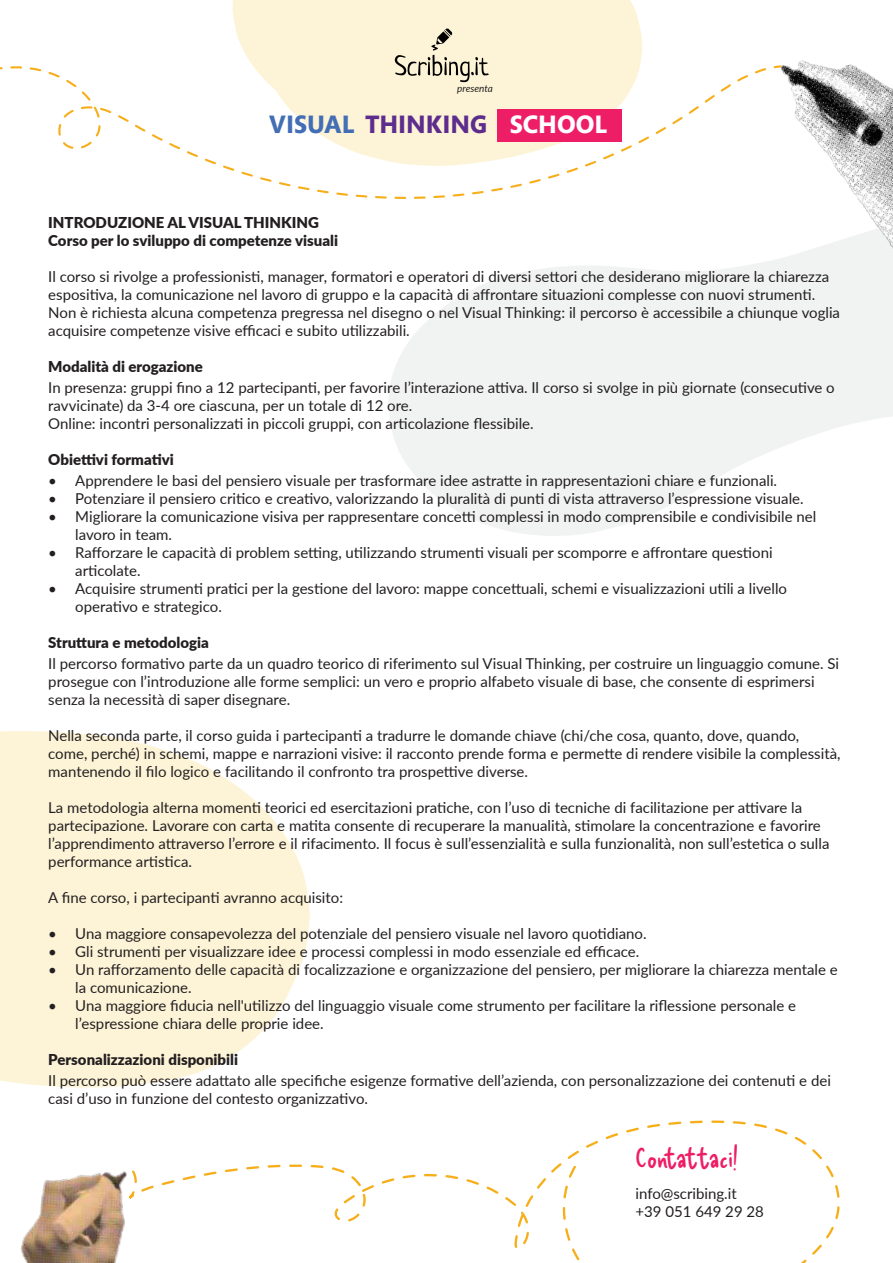
<style>
.page{position:relative;width:893px;height:1263px;background:#fff}
.page>*{position:absolute;margin:0;border:0;box-sizing:border-box;transform-origin:0 0}
.t1{font:27px "Delicious Handrawn";color:#ed1e66}
.t2{font:700 25.65px "Mundo Sans Std";color:#5d2d8e}
.t3{font:15px/18px "Lato";color:#231f20}
.t4{font:900 15px/18px "Lato";color:#231f20}
.t5{font:italic 9.9px "Lato";color:#231f20}
.s1{color:#436eb6}
.s2{color:#fff}
</style>
<div class="page">
<div style="left:232px;top:0;width:410px;height:58px;background:#fdf4d7"></div>
<svg style="left:0;top:731px;width:310px;height:356px;fill:#fdf4d7"></svg>
<svg style="left:389px;top:266px;width:504px;height:270px;fill:#f1f2f2"></svg>
<svg style="left:395px;top:28px;width:94px;height:30px;background:#eee6ca"></svg>
<img style="left:713px;top:60px;width:180px;height:281px">
<img style="left:20px;top:1173px;width:84px;height:90px">
<svg style="left:0;top:58px;width:783px;height:142px"></svg>
<svg style="left:104px;top:1120px;width:736px;height:143px"></svg>
<p class="t5" style="left:457px;top:82px;width:37px">presenta</p>
<h2 class="t2" style="left:269px;top:110px;width:339px"><span class="s1">VISUAL</span> THINKING <span class="s2">SCHOOL</span></h2>
<p class="t4" style="left:48px;top:213px;width:291px">INTRODUZIONE AL VISUAL THINKING<br>Corso per lo sviluppo di competenze visuali</p>
<p class="t3" style="left:48px;top:267px;width:793px">Il corso si rivolge a professionisti, manager, formatori e operatori di diversi settori che desiderano migliorare la chiarezza espositiva, la comunicazione nel lavoro di gruppo e la capacità di affrontare situazioni complesse con nuovi strumenti.<br>Non è richiesta alcuna competenza pregressa nel disegno o nel Visual Thinking: il percorso è accessibile a chiunque voglia acquisire competenze visive efficaci e subito utilizzabili.</p>
<p class="t4" style="left:48px;top:357px;width:156px">Modalità di erogazione</p>
<p class="t3" style="left:48px;top:378px;width:788px">In presenza: gruppi fino a 12 partecipanti, per favorire l’interazione attiva. Il corso si svolge in più giornate (consecutive o ravvicinate) da 3-4 ore ciascuna, per un totale di 12 ore.<br>Online: incontri personalizzati in piccoli gruppi, con articolazione flessibile.</p>
<p class="t4" style="left:48px;top:450px;width:127px">Obiettivi formativi</p>
<p class="t3" style="left:48px;top:471px;width:730px">• Apprendere le basi del pensiero visuale per trasformare idee astratte in rappresentazioni chiare e funzionali.</p>
<p class="t3" style="left:48px;top:489px;width:757px">• Potenziare il pensiero critico e creativo, valorizzando la pluralità di punti di vista attraverso l’espressione visuale.</p>
<p class="t3" style="left:75px;top:507px;width:743px;text-indent:-27px">• Migliorare la comunicazione visiva per rappresentare concetti complessi in modo comprensibile e condivisibile nel lavoro in team.</p>
<p class="t3" style="left:75px;top:543px;width:699px;text-indent:-27px">• Rafforzare le capacità di problem setting, utilizzando strumenti visuali per scomporre e affrontare questioni articolate.</p>
<p class="t3" style="left:75px;top:579px;width:713px;text-indent:-27px">• Acquisire strumenti pratici per la gestione del lavoro: mappe concettuali, schemi e visualizzazioni utili a livello operativo e strategico.</p>
<p class="t4" style="left:48px;top:633px;width:162px">Struttura e metodologia</p>
<p class="t3" style="left:48px;top:654px;width:792px">Il percorso formativo parte da un quadro teorico di riferimento sul Visual Thinking, per costruire un linguaggio comune. Si prosegue con l’introduzione alle forme semplici: un vero e proprio alfabeto visuale di base, che consente di esprimersi senza la necessità di saper disegnare.</p>
<p class="t3" style="left:48px;top:726px;width:794px">Nella seconda parte, il corso guida i partecipanti a tradurre le domande chiave (chi/che cosa, quanto, dove, quando, come, perché) in schemi, mappe e narrazioni visive: il racconto prende forma e permette di rendere visibile la complessità, mantenendo il filo logico e facilitando il confronto tra prospettive diverse.</p>
<p class="t3" style="left:48px;top:798px;width:783px">La metodologia alterna momenti teorici ed esercitazioni pratiche, con l’uso di tecniche di facilitazione per attivare la partecipazione. Lavorare con carta e matita consente di recuperare la manualità, stimolare la concentrazione e favorire l’apprendimento attraverso l’errore e il rifacimento. Il focus è sull’essenzialità e sulla funzionalità, non sull’estetica o sulla performance artistica.</p>
<p class="t3" style="left:48px;top:888px;width:296px">A fine corso, i partecipanti avranno acquisito:</p>
<p class="t3" style="left:48px;top:924px;width:600px">• Una maggiore consapevolezza del potenziale del pensiero visuale nel lavoro quotidiano.</p>
<p class="t3" style="left:48px;top:942px;width:592px">• Gli strumenti per visualizzare idee e processi complessi in modo essenziale ed efficace.</p>
<p class="t3" style="left:75px;top:960px;width:764px;text-indent:-27px">• Un rafforzamento delle capacità di focalizzazione e organizzazione del pensiero, per migliorare la chiarezza mentale e la comunicazione.</p>
<p class="t3" style="left:75px;top:996px;width:722px;text-indent:-27px">• Una maggiore fiducia nell'utilizzo del linguaggio visuale come strumento per facilitare la riflessione personale e l’espressione chiara delle proprie idee.</p>
<p class="t4" style="left:48px;top:1050px;width:191px">Personalizzazioni disponibili</p>
<p class="t3" style="left:48px;top:1071px;width:784px">Il percorso può essere adattato alle specifiche esigenze formative dell’azienda, con personalizzazione dei contenuti e dei casi d’uso in funzione del contesto organizzativo.</p>
<h1 class="t1" style="left:636px;top:1139px;width:104px">Contattaci!</h1>
<p class="t3" style="left:635px;top:1184px;width:130px">info@scribing.it +39 051 649 29 28</p>
</div>
